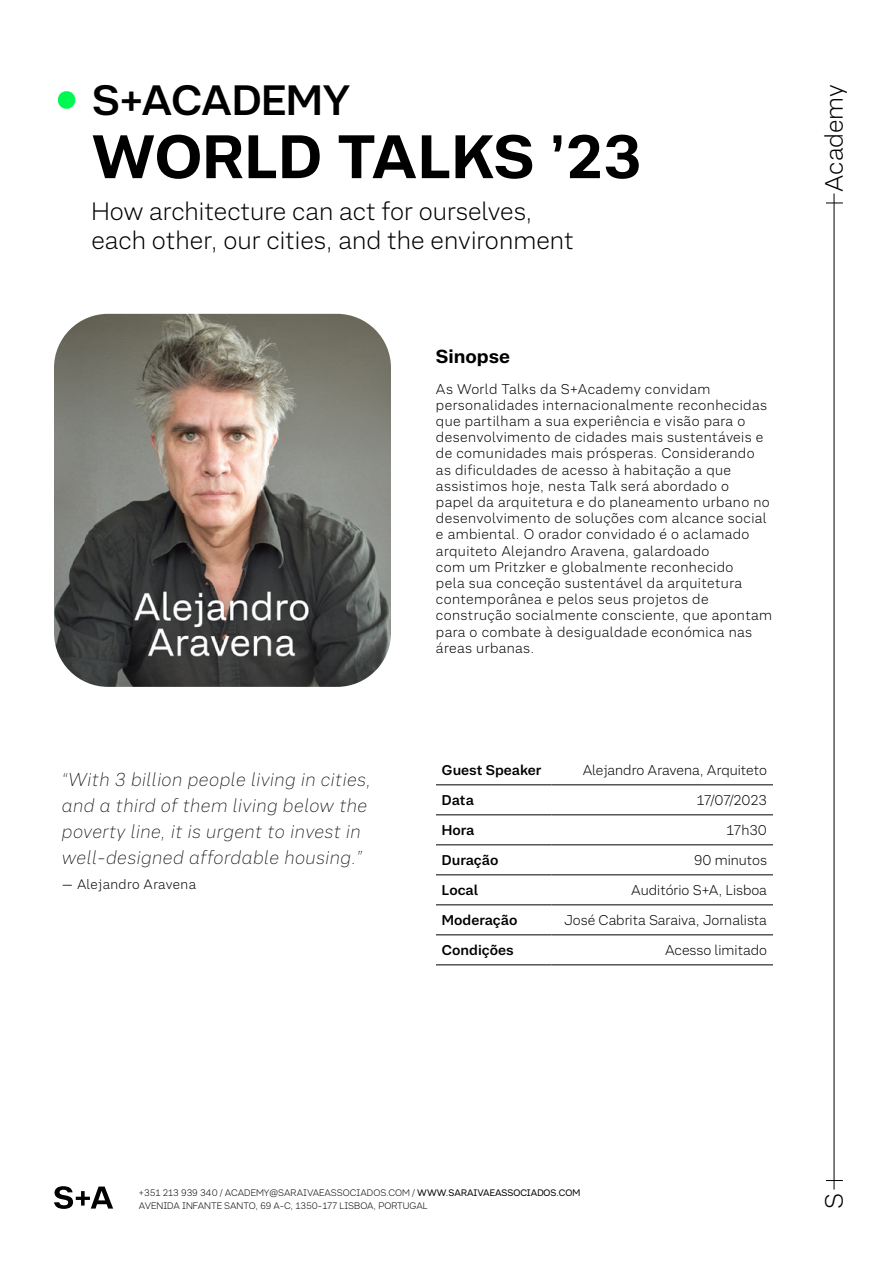
<style>
.page{position:relative;width:893px;height:1263px;background:#fff}
.page>*{position:absolute;margin:0;border:0;box-sizing:border-box;transform-origin:0 0}
.t1{font:700 58.5px "SA25";letter-spacing:.01em;color:#000}
.t2{font:500 40.5px "SA25";color:#000}
.t3{font:300 24px/28.8px "SA25";color:#000}
.t4{font:700 18px "SA25";color:#000}
.t5{font:italic 200 17.85px/26px "SA25";letter-spacing:.03em;color:#000}
.t6{font:300 13.5px/16.2px "SA25";letter-spacing:.03em;color:#000}
.t7{font:300 13.5px "SA25";color:#000}
.t8{font:500 13.5px "SA25";color:#000}
.t9{font:300 13.05px "SA25";letter-spacing:.03em;color:#000}
.t10{font:300 9px/13.5px "SA25";color:#000}
.s1{font-weight:700;font-size:52.5px;color:#00f853}
.s2{font-weight:400}
</style>
<div class="page">
<hr style="left:834px;top:194px;width:1px;height:995px;background:#000">
<svg style="left:826px;top:1180px;width:17px;height:1px"></svg>
<svg style="left:826px;top:203px;width:17px;height:1px"></svg>
<svg style="left:54px;top:1186px;width:59px;height:23px"></svg>
<hr style="left:436px;top:784px;width:115px;height:1px;background:#000">
<hr style="left:551px;top:784px;width:222px;height:1px;background:#000">
<hr style="left:436px;top:814px;width:115px;height:1px;background:#000">
<hr style="left:551px;top:814px;width:222px;height:1px;background:#000">
<hr style="left:436px;top:844px;width:115px;height:1px;background:#000">
<hr style="left:551px;top:844px;width:222px;height:1px;background:#000">
<hr style="left:436px;top:874px;width:115px;height:1px;background:#000">
<hr style="left:551px;top:874px;width:222px;height:1px;background:#000">
<hr style="left:436px;top:904px;width:115px;height:1px;background:#000">
<hr style="left:551px;top:904px;width:222px;height:1px;background:#000">
<hr style="left:436px;top:934px;width:115px;height:1px;background:#000">
<hr style="left:551px;top:934px;width:222px;height:1px;background:#000">
<hr style="left:436px;top:964px;width:115px;height:1px;background:#000">
<hr style="left:551px;top:964px;width:222px;height:1px;background:#000">
<img style="left:54px;top:314px;width:337px;height:373px">
<h2 class="t2" style="left:54px;top:74px;width:298px"><span class="s1">•</span> S+ACADEMY</h2>
<h1 class="t1" style="left:92px;top:119px;width:552px">WORLD TALKS ’23</h1>
<h3 class="t3" style="left:92px;top:196px;width:484px">How architecture can act for ourselves, each other, our cities, and the environment</h3>
<h3 class="t5" style="left:62px;top:765px;width:311px">“With 3 billion people living in cities, and a third of them living below the poverty line, it is urgent to invest in well-designed affordable housing.”</h3>
<p class="t9" style="left:62px;top:876px;width:136px">— Alejandro Aravena</p>
<h3 class="t4" style="left:436px;top:345px;width:75px">Sinopse</h3>
<p class="t6" style="left:436px;top:380px;width:338px">As World Talks da S+Academy convidam personalidades internacionalmente reconhecidas que partilham a sua experiência e visão para o desenvolvimento de cidades mais sustentáveis e de comunidades mais prósperas. Considerando as dificuldades de acesso à habitação a que assistimos hoje, nesta Talk será abordado o<br>papel da arquitetura e do planeamento urbano no desenvolvimento de soluções com alcance social e ambiental. O orador convidado é o aclamado arquiteto Alejandro Aravena, galardoado<br>com um Pritzker e globalmente reconhecido<br>pela sua conceção sustentável da arquitetura contemporânea e pelos seus projetos de construção socialmente consciente, que apontam para o combate à desigualdade económica nas áreas urbanas.</p>
<p class="t8" style="left:442px;top:761px;width:101px">Guest Speaker</p>
<p class="t7" style="left:583px;top:761px;width:186px">Alejandro Aravena, Arquiteto</p>
<p class="t8" style="left:442px;top:791px;width:33px">Data</p>
<p class="t6" style="left:697px;top:791px;width:72px">17/07/2023</p>
<p class="t8" style="left:442px;top:821px;width:34px">Hora</p>
<p class="t6" style="left:726px;top:821px;width:42px">17h30</p>
<p class="t8" style="left:442px;top:851px;width:58px">Duração</p>
<p class="t7" style="left:694px;top:851px;width:74px">90 minutos</p>
<p class="t8" style="left:442px;top:881px;width:38px">Local</p>
<p class="t7" style="left:631px;top:881px;width:137px">Auditório S+A, Lisboa</p>
<p class="t8" style="left:442px;top:911px;width:77px">Moderação</p>
<p class="t7" style="left:564px;top:911px;width:204px">José Cabrita Saraiva, Jornalista</p>
<p class="t8" style="left:442px;top:941px;width:73px">Condições</p>
<p class="t7" style="left:665px;top:941px;width:103px">Acesso limitado</p>
<h3 class="t3" style="left:819px;top:192px;width:109px;rotate:-90deg">Academy</h3>
<p class="t10" style="left:139px;top:1185px;width:443px">+351 213 939 340 / ACADEMY@SARAIVAEASSOCIADOS.COM / <span class="s2">WWW.SARAIVAEASSOCIADOS.COM<br></span>AVENIDA INFANTE SANTO, 69 A-C, 1350-177 LISBOA, PORTUGAL</p>
<h3 class="t3" style="left:819px;top:1209px;width:17px;rotate:-90deg">S</h3>
</div>
